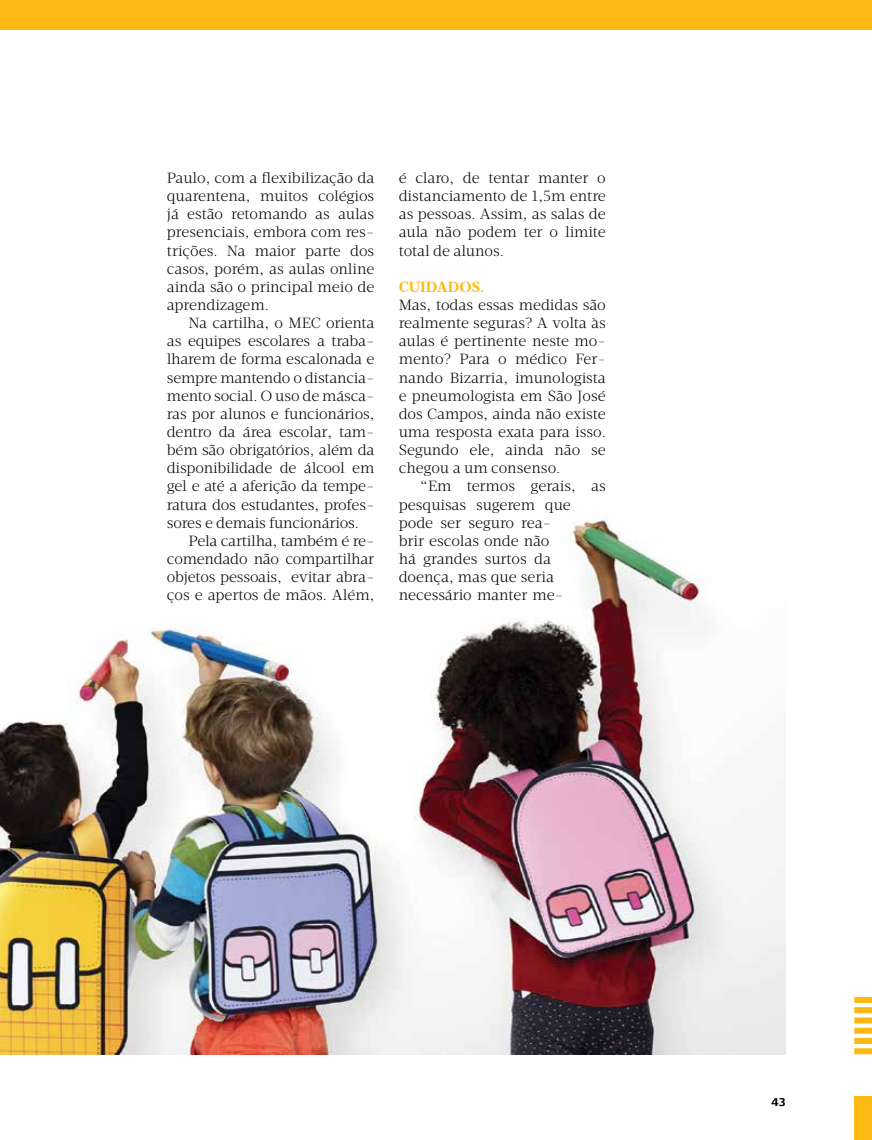
<style>
.page{position:relative;width:872px;height:1140px;background:#fff}
.page>*{position:absolute;margin:0;border:0;box-sizing:border-box;transform-origin:0 0}
.t1{font:300 15.15px/18.1px "Velino Text";letter-spacing:-.005em;color:#000;text-align:justify}
.t2{font:700 15.15px "Velino Text";letter-spacing:-.005em;color:#fdb913}
.t3{font:500 12.15px "valearte";color:#000}
</style>
<div class="page">
<div style="left:854px;top:1096px;width:18px;height:44px;background:#fdb913"></div>
<div style="left:854px;top:1048px;width:18px;height:6px;background:#fdb913"></div>
<div style="left:854px;top:1038px;width:18px;height:6px;background:#fdb913"></div>
<div style="left:854px;top:1027px;width:18px;height:6px;background:#fdb913"></div>
<div style="left:854px;top:1017px;width:18px;height:6px;background:#fdb913"></div>
<div style="left:854px;top:1007px;width:18px;height:6px;background:#fdb913"></div>
<div style="left:854px;top:997px;width:18px;height:6px;background:#fdb913"></div>
<div style="left:0;top:0;width:872px;height:30px;background:#fdb913"></div>
<img style="left:0;top:520px;width:785px;height:534px">
<p class="t1" style="left:167px;top:169px;width:209px">Paulo, com a flexibilização da quarentena, muitos colégios já estão retomando as aulas presenciais, embora com res&shy;trições. Na maior parte dos casos, porém, as aulas online ainda são o principal meio de aprendizagem.</p>
<p class="t1" style="left:167px;top:314px;width:209px;text-indent:22px">Na cartilha, o MEC orienta as equipes escolares a traba&shy;lharem de forma escalonada e sempre mantendo o distancia&shy;mento social. O uso de másca&shy;ras por alunos e funcionários, dentro da área escolar, tam&shy;bém são obrigatórios, além da disponibilidade de álcool em gel e até a aferição da tempe&shy;ratura dos estudantes, profes&shy;sores e demais funcionários.</p>
<p class="t1" style="left:167px;top:531px;width:209px;text-indent:22px">Pela cartilha, também é re&shy;comendado não compartilhar objetos pessoais, evitar abra&shy;ços e apertos de mãos. Além,</p>
<p class="t1" style="left:399px;top:169px;width:209px">é claro, de tentar manter o distanciamento de 1,5m entre as pessoas. Assim, as salas de aula não podem ter o limite total de alunos.</p>
<p class="t2" style="left:399px;top:277px;width:87px">CUIDADOS.</p>
<p class="t1" style="left:399px;top:296px;width:209px">Mas, todas essas medidas são realmente seguras? A volta às aulas é pertinente neste mo&shy;mento? Para o médico Fer&shy;nando Bizarria, imunologista e pneumologista em São José dos Campos, ainda não existe uma resposta exata para isso.<br>Segundo ele, ainda não se chegou a um consenso.</p>
<p class="t1" style="left:399px;top:477px;width:209px;text-align:left;text-indent:22px">“Em termos gerais, as pesquisas sugerem que pode ser seguro rea-<br>brir escolas onde não<br>há grandes surtos da doença, mas que seria necessário manter me-</p>
<p class="t3" style="left:771px;top:1095px;width:16px">43</p>
</div>
